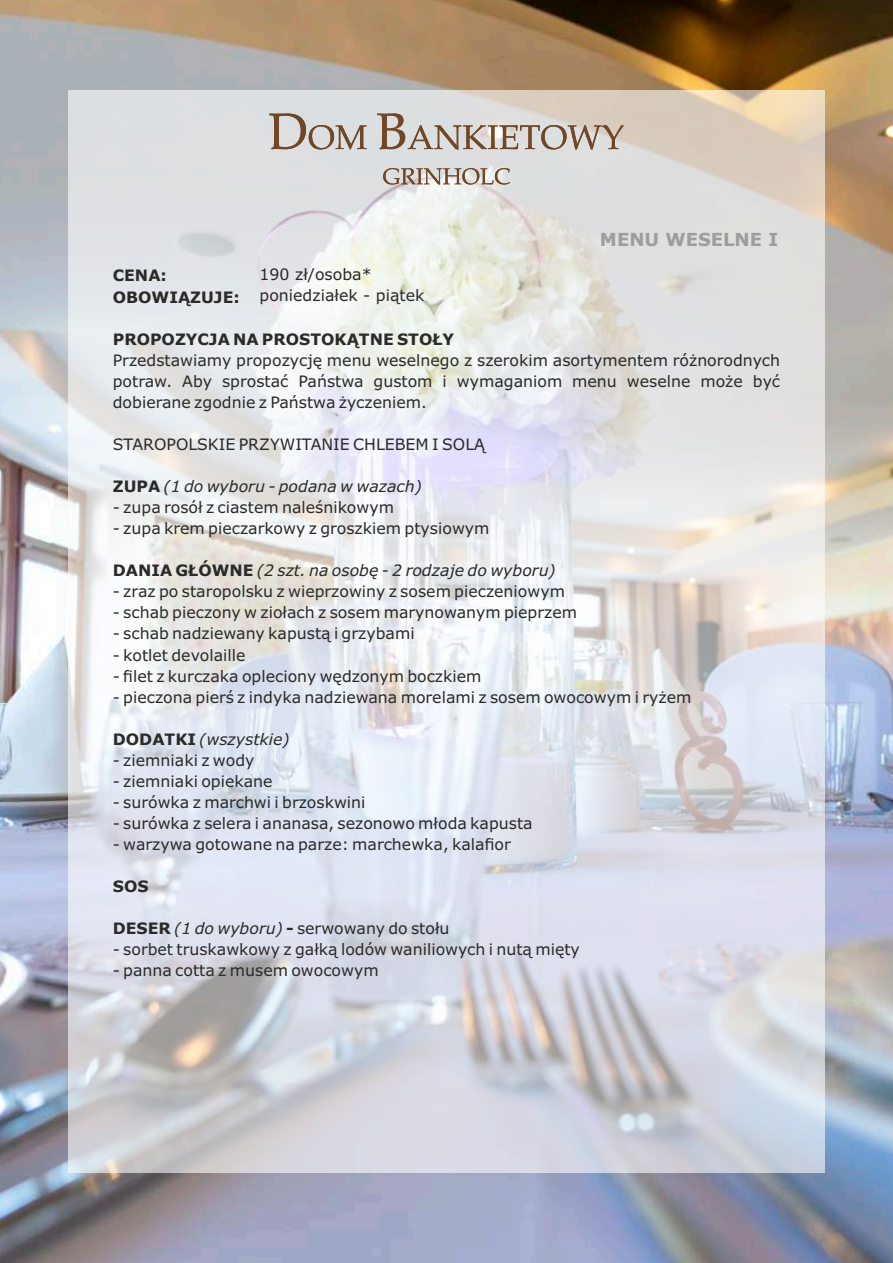
<style>
.page{position:relative;width:893px;height:1263px;background:#fff}
.page>*{position:absolute;margin:0;border:0;box-sizing:border-box;transform-origin:0 0}
.t1{font:700 18px "Verdana";color:#9d9d9d}
.t2{font:15.75px/21px "Verdana";color:#2a2a29;text-align:justify}
.t3{font:italic 15.75px "Verdana";color:#2a2a29}
.t4{font:700 15.75px/21px "Verdana";color:#2a2a29}
.s1{font-weight:700;font-style:normal}
.s2{font-weight:700}
.s3{font-style:italic}
</style>
<div class="page">
<img style="left:0;top:0;width:893px;height:1263px">
<div style="left:68px;top:90px;width:756px;height:1083px;background:#fefefe;opacity:.6"></div>
<svg style="left:269px;top:113px;width:354px;height:37px"></svg>
<svg style="left:383px;top:168px;width:127px;height:17px"></svg>
<p class="t1" style="left:600px;top:232px;width:180px">MENU WESELNE I</p>
<p class="t2" style="left:259px;top:265px;width:166px">190 zł/osoba* poniedziałek - piątek</p>
<p class="t4" style="left:113px;top:267px;width:128px">CENA:<br>OBOWIĄZUJE:</p>
<p class="t4" style="left:113px;top:330px;width:343px">PROPOZYCJA NA PROSTOKĄTNE STOŁY</p>
<p class="t2" style="left:113px;top:351px;width:669px">Przedstawiamy propozycję menu weselnego z szerokim asortymentem różnorodnych potraw. Aby sprostać Państwa gustom i wymaganiom menu weselne może być dobierane zgodnie z Państwa życzeniem.</p>
<p class="t2" style="left:113px;top:435px;width:373px">STAROPOLSKIE PRZYWITANIE CHLEBEM I SOLĄ</p>
<p class="t3" style="left:113px;top:480px;width:310px"><span class="s1">ZUPA</span> (1 do wyboru - podana w wazach)</p>
<p class="t2" style="left:113px;top:498px;width:283px">- zupa rosół z ciastem naleśnikowym</p>
<p class="t2" style="left:113px;top:519px;width:378px">- zupa krem pieczarkowy z groszkiem ptysiowym</p>
<p class="t3" style="left:113px;top:564px;width:444px"><span class="s1">DANIA GŁÓWNE</span> (2 szt. na osobę - 2 rodzaje do wyboru)</p>
<p class="t2" style="left:113px;top:582px;width:454px">- zraz po staropolsku z wieprzowiny z sosem pieczeniowym</p>
<p class="t2" style="left:113px;top:603px;width:466px">- schab pieczony w ziołach z sosem marynowanym pieprzem</p>
<p class="t2" style="left:113px;top:625px;width:303px">- schab nadziewany kapustą i grzybami</p>
<p class="t2" style="left:113px;top:646px;width:134px">- kotlet devolaille</p>
<p class="t2" style="left:113px;top:667px;width:370px">- filet z kurczaka opleciony wędzonym boczkiem</p>
<p class="t2" style="left:113px;top:688px;width:580px">- pieczona pierś z indyka nadziewana morelami z sosem owocowym i ryżem</p>
<p class="t3" style="left:113px;top:733px;width:178px"><span class="s1">DODATKI</span> (wszystkie)</p>
<p class="t2" style="left:113px;top:751px;width:143px">- ziemniaki z wody</p>
<p class="t2" style="left:113px;top:772px;width:161px">- ziemniaki opiekane</p>
<p class="t2" style="left:113px;top:793px;width:254px">- surówka z marchwi i brzoskwini</p>
<p class="t2" style="left:113px;top:814px;width:421px">- surówka z selera i ananasa, sezonowo młoda kapusta</p>
<p class="t2" style="left:113px;top:835px;width:399px">- warzywa gotowane na parze: marchewka, kalafior</p>
<p class="t4" style="left:113px;top:877px;width:37px">SOS</p>
<p class="t2" style="left:113px;top:919px;width:338px"><span class="s2">DESER</span> <span class="s3">(1 do wyboru)</span> <span class="s2">-</span> serwowany do stołu</p>
<p class="t2" style="left:113px;top:940px;width:468px">- sorbet truskawkowy z gałką lodów waniliowych i nutą mięty</p>
<p class="t2" style="left:113px;top:961px;width:267px">- panna cotta z musem owocowym</p>
</div>
